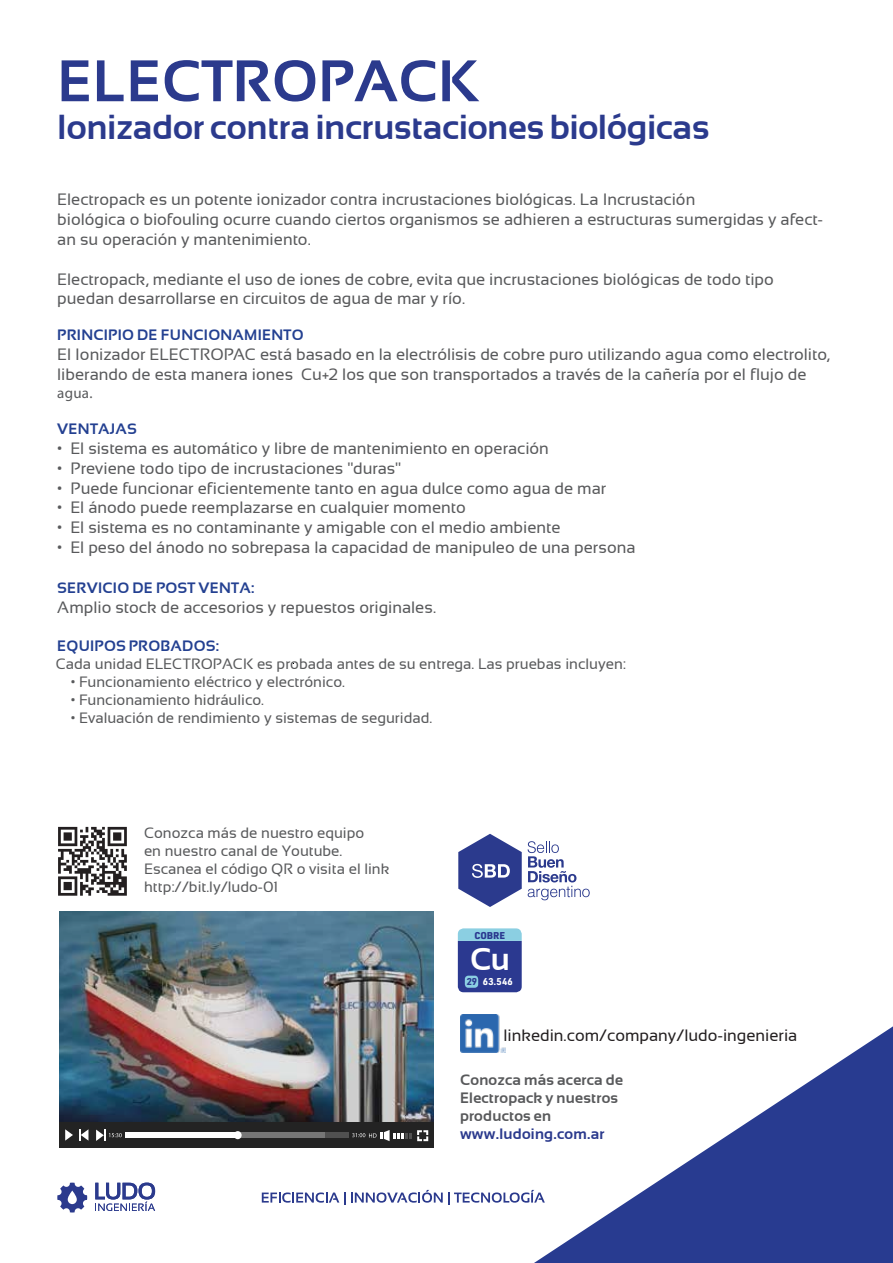
<style>
.page{position:relative;width:893px;height:1263px;background:#fff}
.page>*{position:absolute;margin:0;border:0;box-sizing:border-box;transform-origin:0 0}
.t1{font:700 58.5px "Sansation";color:#2b3a8d}
.t2{font:700 34.5px "Sansation";color:#2b3a8d}
.t3{font:700 31.35px "Sansation";color:#fff}
.t4{font:16.5px/19.8px "Sansation";color:#58595b}
.t5{font:16.5px "Sansation";color:#231f20}
.t6{font:15px/18px "Sansation";color:#58595b}
.t7{font:700 15px "Sansation";letter-spacing:.015em;color:#234091}
.t8{font:700 15px/18px "Sansation";letter-spacing:.015em;color:#58595b}
.t9{font:700 15px "Sansation";letter-spacing:.015em;color:#2b3a8d}
.t10{font:15px "Myriad Pro";color:#58595b}
.t11{font:700 9.75px "URWDIN";letter-spacing:.02em;color:#fff}
.t12{font:900 9.75px "URWDIN";letter-spacing:.005em;color:#2b3990}
.s1{color:#2b3990}
</style>
<div class="page">
<svg style="left:534px;top:1026px;width:359px;height:237px"></svg>
<svg style="left:262px;top:1190px;width:283px;height:15px"></svg>
<svg style="left:95px;top:1182px;width:60px;height:29px"></svg>
<svg style="left:57px;top:1182px;width:30px;height:30px"></svg>
<img style="left:460px;top:1014px;width:45px;height:39px">
<svg style="left:528px;top:841px;width:62px;height:59px"></svg>
<svg style="left:458px;top:834px;width:64px;height:73px"></svg>
<svg style="left:458px;top:928px;width:64px;height:64px;background:#425aa2"></svg>
<div style="left:465px;top:976px;width:13px;height:12px;background:#8bcfe2;border-radius:3px"></div>
<img style="left:59px;top:911px;width:375px;height:212px">
<div style="left:59px;top:1123px;width:375px;height:25px;background:#232323"></div>
<svg style="left:65px;top:1129px;width:8px;height:12px"></svg>
<svg style="left:79px;top:1129px;width:9px;height:12px"></svg>
<div style="left:125px;top:1132px;width:224px;height:6px;background:#505050"></div>
<div style="left:213px;top:1132px;width:112px;height:6px;background:#767676"></div>
<div style="left:125px;top:1132px;width:112px;height:6px;background:#fff"></div>
<div style="left:234px;top:1131px;width:8px;height:8px;background:#fff;border-radius:50%"></div>
<svg style="left:96px;top:1129px;width:26px;height:12px"></svg>
<svg style="left:352px;top:1130px;width:76px;height:11px"></svg>
<svg style="left:58px;top:827px;width:69px;height:69px"></svg>
<h1 class="t1" style="left:57px;top:48px;width:424px">ELECTROPACK</h1>
<h2 class="t2" style="left:57px;top:107px;width:654px">Ionizador contra incrustaciones biológicas</h2>
<p class="t4" style="left:57px;top:190px;width:767px">Electropack es un potente ionizador contra incrustaciones biológicas. La Incrustación<br>biológica o biofouling ocurre cuando ciertos organismos se adhieren a estructuras sumergidas y afect&shy;an su operación y mantenimiento.</p>
<p class="t4" style="left:57px;top:269px;width:718px">Electropack, mediante el uso de iones de cobre, evita que incrustaciones biológicas de todo tipo puedan desarrollarse en circuitos de agua de mar y río.</p>
<p class="t7" style="left:57px;top:327px;width:248px">PRINCIPIO DE FUNCIONAMIENTO</p>
<p class="t4" style="left:57px;top:345px;width:774px">El Ionizador ELECTROPAC está basado en la electrólisis de cobre puro utilizando agua como electrolito, liberando de esta manera iones Cu+2 los que son transportados a través de la cañería por el flujo de</p>
<p class="t10" style="left:57px;top:384px;width:37px">agua.</p>
<p class="t7" style="left:57px;top:420px;width:81px">VENTAJAS</p>
<p class="t4" style="left:57px;top:438px;width:493px">• El sistema es automático y libre de mantenimiento en operación</p>
<p class="t4" style="left:57px;top:458px;width:346px">• Previene todo tipo de incrustaciones "duras"</p>
<p class="t4" style="left:57px;top:478px;width:550px">• Puede funcionar eficientemente tanto en agua dulce como agua de mar</p>
<p class="t4" style="left:57px;top:498px;width:410px">• El ánodo puede reemplazarse en cualquier momento</p>
<p class="t4" style="left:57px;top:517px;width:505px">• El sistema es no contaminante y amigable con el medio ambiente</p>
<p class="t4" style="left:57px;top:537px;width:580px">• El peso del ánodo no sobrepasa la capacidad de manipuleo de una persona</p>
<p class="t7" style="left:57px;top:580px;width:199px">SERVICIO DE POST VENTA:</p>
<p class="t4" style="left:57px;top:597px;width:380px">Amplio stock de accesorios y repuestos originales.</p>
<p class="t7" style="left:57px;top:637px;width:163px">EQUIPOS PROBADOS:</p>
<p class="t6" style="left:56px;top:655px;width:572px">Cada unidad ELECTROPACK es probada antes de su entrega. Las pruebas incluyen:</p>
<p class="t6" style="left:71px;top:673px;width:276px">• Funcionamiento eléctrico y electrónico.</p>
<p class="t6" style="left:71px;top:691px;width:195px">• Funcionamiento hidráulico.</p>
<p class="t6" style="left:71px;top:709px;width:363px">• Evaluación de rendimiento y sistemas de seguridad.</p>
<p class="t6" style="left:144px;top:824px;width:247px">Conozca más de nuestro equipo<br>en nuestro canal de Youtube.<br>Escanea el código QR o visita el link http://bit.ly/ludo-01</p>
<p class="t12" style="left:474px;top:928px;width:32px">COBRE</p>
<p class="t11" style="left:467px;top:975px;width:48px"><span class="s1">29</span> 63.546</p>
<h3 class="t3" style="left:470px;top:941px;width:41px">Cu</h3>
<p class="t5" style="left:503px;top:1026px;width:295px">linkedin.com/company/ludo-ingenieria</p>
<p class="t8" style="left:460px;top:1071px;width:164px">Conozca más acerca de<br>Electropack y nuestros productos en</p>
<p class="t9" style="left:460px;top:1125px;width:146px">www.ludoing.com.ar</p>
</div>
